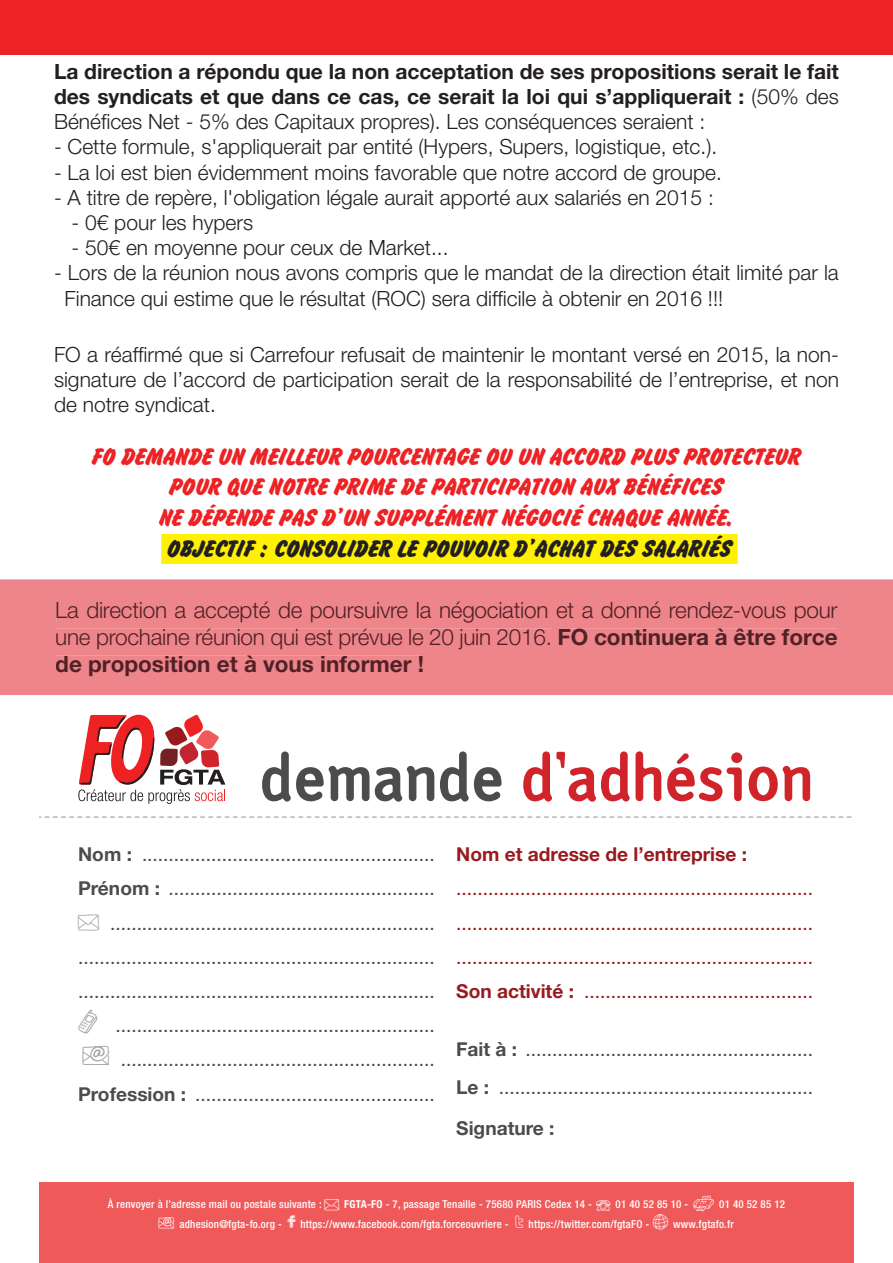
<style>
.page{position:relative;width:893px;height:1263px;background:#fff}
.page>*{position:absolute;margin:0;border:0;box-sizing:border-box;transform-origin:0 0}
.t1{font:700 65.7px "Saturday Sans ICG";letter-spacing:-.01em;color:#d1232a}
.t2{font:25.5px/30.6px "Brush Hand New";color:#ed2225;text-align:center}
.t3{font:25.5px "Brush Hand New";color:#231f20}
.t4{font:300 22.5px/27px "Helvetica Neue LT Pro";letter-spacing:-.01em;color:#512126;text-align:justify}
.t5{font:300 21px/25.2px "Helvetica Neue LT Pro";color:#231f20}
.t6{font:700 21px/25.2px "Helvetica Neue LT Pro";color:#231f20;text-align:justify}
.t7{font:19.2px/34.2px "Helvetica Neue LT Std";color:#4b4c4d;text-align:right}
.t8{font:19.2px/34.2px "Helvetica Neue LT Std";color:#981a1e;text-align:justify}
.t9{font:700 19.2px "Helvetica Neue LT Std";color:#981a1e}
.t10{font:700 19.2px "Helvetica Neue LT Std";color:#4b4c4d}
.t11{font:500 condensed 10.95px "Helvetica Neue LT Std";letter-spacing:.02em;color:#fff}
.s1{font-weight:300}
.s2{font-weight:700}
.s3{color:#4b4c4d}
</style>
<div class="page">
<div style="left:161px;top:534px;width:577px;height:30px;background:#fff101"></div>
<div style="left:0;top:0;width:893px;height:54px;background:#ed2225"></div>
<div style="left:0;top:579px;width:893px;height:116px;background:#ee858b"></div>
<div style="left:57px;top:602px;width:781px;height:21px;background:#ee858b"></div>
<div style="left:57px;top:629px;width:495px;height:20px;background:#ee858b"></div>
<div style="left:559px;top:629px;width:279px;height:17px;background:#ee858b"></div>
<div style="left:56px;top:656px;width:367px;height:20px;background:#ee858b"></div>
<svg style="left:78px;top:714px;width:147px;height:90px"></svg>
<svg style="left:39px;top:816px;width:813px;height:1px"></svg>
<div style="left:39px;top:1182px;width:815px;height:81px;background:#f0595a"></div>
<p class="t6" style="left:54px;top:58px;width:786px">La direction a répondu que la non acceptation de ses propositions serait le fait des syndicats et que dans ce cas, ce serait la loi qui s’appliquerait : <span class="s1">(50% des Bénéfices Net - 5% des Capitaux propres). Les conséquences seraient :</span></p>
<p class="t5" style="left:54px;top:134px;width:665px">- Cette formule, s'appliquerait par entité (Hypers, Supers, logistique, etc.).</p>
<p class="t5" style="left:54px;top:159px;width:669px">- La loi est bien évidemment moins favorable que notre accord de groupe.</p>
<p class="t5" style="left:54px;top:184px;width:661px">- A titre de repère, l'obligation légale aurait apporté aux salariés en 2015 :</p>
<p class="t5" style="left:72px;top:210px;width:183px">- 0€ pour les hypers</p>
<p class="t5" style="left:72px;top:235px;width:378px">- 50€ en moyenne pour ceux de Market...</p>
<p class="t5" style="left:64px;top:260px;width:776px;text-indent:-10px">- Lors de la réunion nous avons compris que le mandat de la direction était limité par la<br>Finance qui estime que le résultat (ROC) sera difficile à obtenir en 2016 !!!</p>
<p class="t5" style="left:54px;top:342px;width:786px;text-align:justify">FO a réaffirmé que si Carrefour refusait de maintenir le montant versé en 2015, la non&shy;signature de l’accord de participation serait de la responsabilité de l’entreprise, et non de notre syndicat.</p>
<h2 class="t2" style="left:92px;top:441px;width:710px">FO DEMANDE UN MEILLEUR POURCENTAGE OU UN ACCORD PLUS PROTECTEUR<br>POUR QUE NOTRE PRIME DE PARTICIPATION AUX BÉNÉFICES<br>NE DÉPENDE PAS D’UN SUPPLÉMENT NÉGOCIÉ CHAQUE ANNÉE.</h2>
<h2 class="t3" style="left:167px;top:532px;width:566px">OBJECTIF : CONSOLIDER LE POUVOIR D’ACHAT DES SALARIÉS</h2>
<p class="t4" style="left:55px;top:596px;width:784px">La direction a accepté de poursuivre la négociation et a donné rendez-vous pour une prochaine réunion qui est prévue le 20 juin 2016. <span class="s2">FO continuera à être force de proposition et à vous informer !</span></p>
<h1 class="t1" style="left:259px;top:741px;width:556px"><span class="s3">demande</span> d’adhésion</h1>
<p class="t7" style="left:78px;top:837px;width:358px"><span class="s2">Nom :</span> .......................................................<br><span class="s2">Prénom :</span> .................................................. ............................................................. ................................................................... ................................................................... ............................................................ ...........................................................<br><span class="s2">Profession :</span> .............................................</p>
<p class="t9" style="left:456px;top:842px;width:292px">Nom et adresse de l’entreprise :</p>
<p class="t8" style="left:456px;top:871px;width:358px">................................................................... ................................................................... ...................................................................<br><span class="s2">Son activité :</span> ...........................................</p>
<p class="t7" style="left:456px;top:1029px;width:358px;line-height:38.2px;text-align:left"><span class="s2">Fait à :</span> ......................................................<br><span class="s2">Le :</span> ...........................................................</p>
<p class="t10" style="left:456px;top:1116px;width:100px">Signature :</p>
<p class="t11" style="left:108px;top:1198px;width:215px">À renvoyer à l’adresse mail ou postale suivante :</p>
<p class="t11" style="left:344px;top:1198px;width:249px"><span class="s2">FGTA-FO</span> - 7, passage Tenaille - 75680 PARIS Cedex 14 -</p>
<p class="t11" style="left:616px;top:1198px;width:171px">01 40 52 85 10 - □ 01 40 52 85 12</p>
<p class="t11" style="left:179px;top:1217px;width:104px">adhesion@fgta-fo.org -</p>
<p class="t11" style="left:300px;top:1217px;width:210px">https://www.facebook.com/fgta.forceouvriere -</p>
<p class="t11" style="left:529px;top:1217px;width:122px">https://twitter.com/fgtaFO -</p>
<p class="t11" style="left:673px;top:1217px;width:62px">www.fgtafo.fr</p>
</div>
